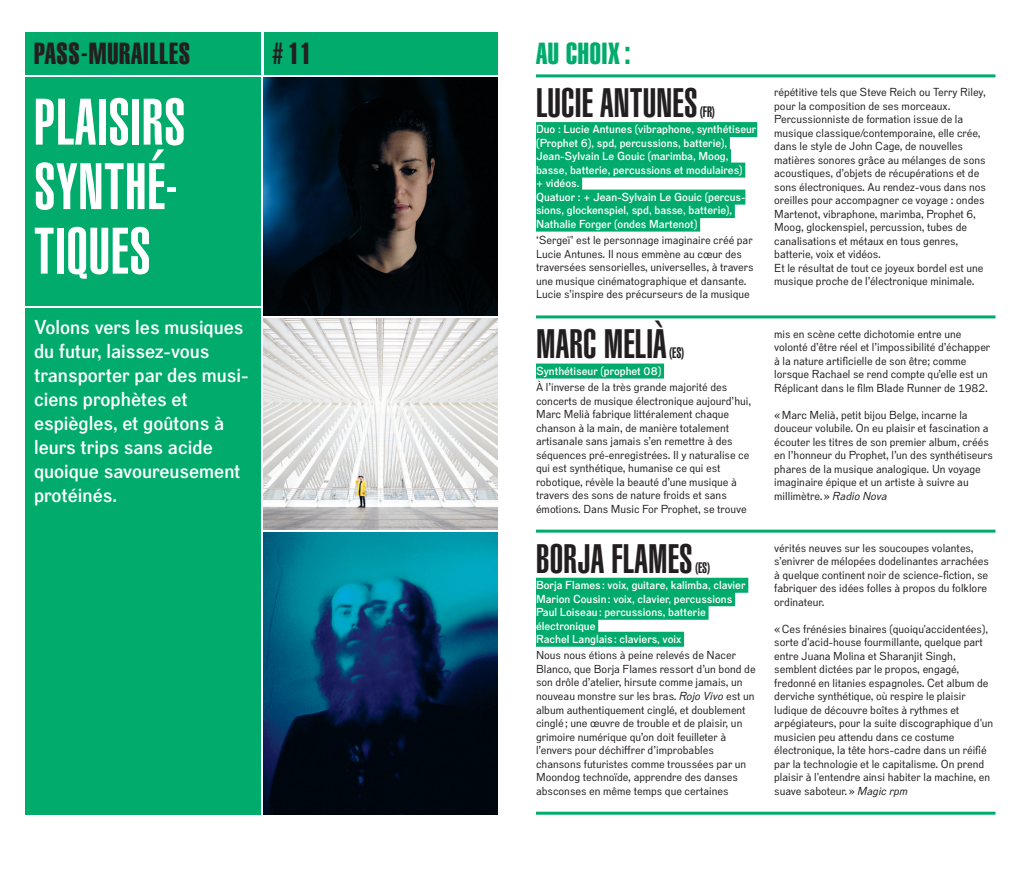
<style>
.page{position:relative;width:1021px;height:893px;background:#fff}
.page>*{position:absolute;margin:0;border:0;box-sizing:border-box;transform-origin:0 0}
.Titre_pass{font:900 extra-condensed 64.5px/64.5px "Helvetica";letter-spacing:.01em;color:#fff}
.Artiste{font:900 extra-condensed 40.5px "Helvetica";letter-spacing:.005em;color:#231f20}
.Pass{font:30px "Helvetica Extra Compressed";letter-spacing:.025em;color:#231f20}
.Pass-2{font:30px "Helvetica Extra Compressed";letter-spacing:.025em;color:#00ab6b}
.Chapô{font:500 19.5px/24px "Dada Grotesk";color:#fff}
.Artiste-2{font:900 extra-condensed 15px "Helvetica";color:#231f20}
.Texte{font:11.25px/13.5px "Dada Grotesk";color:#231f20}
.Instruments_vert{font:500 11.25px/13.5px "Dada Grotesk";color:#fff}
.s1{font-style:italic}
</style>
<div class="page">
<img style="left:264px;top:318px;width:233px;height:212px">
<img style="left:264px;top:533px;width:233px;height:282px">
<img style="left:264px;top:77px;width:233px;height:238px">
<div style="left:26px;top:32px;width:235px;height:42px;background:#00ab6b"></div>
<div style="left:264px;top:32px;width:233px;height:42px;background:#00ab6b"></div>
<div style="left:536px;top:364px;width:128px;height:15px;background:#00ab6b"></div>
<div style="left:536px;top:578px;width:212px;height:15px;background:#00ab6b"></div>
<div style="left:536px;top:591px;width:199px;height:15px;background:#00ab6b"></div>
<div style="left:536px;top:605px;width:172px;height:15px;background:#00ab6b"></div>
<div style="left:536px;top:618px;width:62px;height:15px;background:#00ab6b"></div>
<div style="left:536px;top:632px;width:148px;height:15px;background:#00ab6b"></div>
<hr style="left:536px;top:315px;width:459px;height:3px;background:#00ab6b">
<hr style="left:536px;top:74px;width:459px;height:3px;background:#00ab6b">
<hr style="left:536px;top:530px;width:459px;height:3px;background:#00ab6b">
<hr style="left:536px;top:812px;width:459px;height:3px;background:#00ab6b">
<div style="left:26px;top:77px;width:235px;height:228px;background:#00ab6b"></div>
<div style="left:26px;top:308px;width:235px;height:507px;background:#00ab6b"></div>
<div style="left:536px;top:122px;width:221px;height:15px;background:#00ab6b"></div>
<div style="left:536px;top:136px;width:194px;height:15px;background:#00ab6b"></div>
<div style="left:536px;top:149px;width:195px;height:15px;background:#00ab6b"></div>
<div style="left:536px;top:163px;width:209px;height:15px;background:#00ab6b"></div>
<div style="left:536px;top:176px;width:46px;height:15px;background:#00ab6b"></div>
<div style="left:536px;top:190px;width:209px;height:15px;background:#00ab6b"></div>
<div style="left:536px;top:203px;width:198px;height:15px;background:#00ab6b"></div>
<div style="left:536px;top:217px;width:164px;height:15px;background:#00ab6b"></div>
<p class="Pass" style="left:34px;top:35px;width:157px">PASS-MURAILLES</p>
<p class="Pass" style="left:272px;top:35px;width:41px">#11</p>
<p class="Titre_pass" style="left:34px;top:91px;width:153px">PLAISIRS<br>SYNTHÉ-<br>TIQUES</p>
<p class="Chapô" style="left:34px;top:316px;width:216px">Volons vers les musiques du futur, laissez-vous transporter par des musi&shy;ciens prophètes et espiègles, et goûtons à leurs trips sans acide quoique savoureusement protéinés.</p>
<p class="Pass-2" style="left:536px;top:35px;width:96px">AU CHOIX:</p>
<p class="Artiste" style="left:536px;top:79px;width:163px">LUCIE ANTUNES</p>
<p class="Artiste-2" style="left:700px;top:103px;width:16px">(FR)</p>
<p class="Instruments_vert" style="left:536px;top:123px;width:222px">Duo : Lucie Antunes (vibraphone, synthétiseur (Prophet 6), spd, percussions, batterie), Jean-Sylvain Le Gouic (marimba, Moog, basse, batterie, percussions et modulaires)<br>+ vidéos.<br>Quatuor : + Jean-Sylvain Le Gouic (percus&shy;sions, glockenspiel, spd, basse, batterie), Nathalie Forger (ondes Martenot)</p>
<p class="Texte" style="left:536px;top:234px;width:219px">‘Sergeï’ est le personnage imaginaire créé par Lucie Antunes. Il nous emmène au cœur des traversées sensorielles, universelles, à travers une musique cinématographique et dansante.</p>
<p class="Texte" style="left:536px;top:288px;width:215px">Lucie s’inspire des précurseurs de la musique</p>
<p class="Artiste" style="left:536px;top:321px;width:132px">MARC MELIÀ</p>
<p class="Artiste-2" style="left:669px;top:344px;width:16px">(ES)</p>
<p class="Instruments_vert" style="left:536px;top:364px;width:127px">Synthétiseur (prophet 08)</p>
<p class="Texte" style="left:536px;top:381px;width:217px">À l’inverse de la très grande majorité des concerts de musique électronique aujourd’hui, Marc Melià fabrique littéralement chaque chanson à la main, de manière totalement artisanale sans jamais s’en remettre à des séquences pré-enregistrées. Il y naturalise ce qui est synthétique, humanise ce qui est robotique, révèle la beauté d’une musique à travers des sons de nature froids et sans émotions. Dans Music For Prophet, se trouve</p>
<p class="Artiste" style="left:536px;top:535px;width:158px">BORJA FLAMES</p>
<p class="Artiste-2" style="left:695px;top:559px;width:16px">(ES)</p>
<p class="Instruments_vert" style="left:536px;top:579px;width:211px">Borja Flames : voix, guitare, kalimba, clavier Marion Cousin: voix, clavier, percussions Paul Loiseau: percussions, batterie électronique<br>Rachel Langlais : claviers, voix</p>
<p class="Texte" style="left:536px;top:649px;width:221px">Nous nous étions à peine relevés de Nacer Blanco, que Borja Flames ressort d’un bond de son drôle d’atelier, hirsute comme jamais, un nouveau monstre sur les bras. <span class="s1">Rojo Vivo</span> est un album authentiquement cinglé, et doublement cinglé ; une œuvre de trouble et de plaisir, un grimoire numérique qu’on doit feuilleter à l’envers pour déchiffrer d’improbables chansons futuristes comme troussées par un Moondog technoïde, apprendre des danses absconses en même temps que certaines</p>
<p class="Texte" style="left:774px;top:86px;width:213px">répétitive tels que Steve Reich ou Terry Riley, pour la composition de ses morceaux.<br>Percussionniste de formation issue de la musique classique/contemporaine, elle crée, dans le style de John Cage, de nouvelles matières sonores grâce au mélanges de sons acoustiques, d’objets de récupérations et de sons électroniques. Au rendez-vous dans nos oreilles pour accompagner ce voyage : ondes Martenot, vibraphone, marimba, Prophet 6, Moog, glockenspiel, percussion, tubes de canalisations et métaux en tous genres, batterie, voix et vidéos.</p>
<p class="Texte" style="left:774px;top:261px;width:211px">Et le résultat de tout ce joyeux bordel est une musique proche de l’électronique minimale.</p>
<p class="Texte" style="left:774px;top:327px;width:217px">mis en scène cette dichotomie entre une volonté d’être réel et l’impossibilité d’échapper à la nature artificielle de son être; comme lorsque Rachael se rend compte qu’elle est un Réplicant dans le film Blade Runner de 1982.</p>
<p class="Texte" style="left:774px;top:408px;width:220px">«Marc Melià, petit bijou Belge, incarne la douceur volubile. On eu plaisir et fascination a écouter les titres de son premier album, créés en l’honneur du Prophet, l’un des synthétiseurs phares de la musique analogique. Un voyage imaginaire épique et un artiste à suivre au millimètre.» <span class="s1">Radio Nova</span></p>
<p class="Texte" style="left:774px;top:541px;width:216px">vérités neuves sur les soucoupes volantes, s’enivrer de mélopées dodelinantes arrachées à quelque continent noir de science-fiction, se fabriquer des idées folles à propos du folklore ordinateur.</p>
<p class="Texte" style="left:774px;top:622px;width:220px">«Ces frénésies binaires (quoiqu'accidentées), sorte d'acid-house fourmillante, quelque part entre Juana Molina et Sharanjit Singh, semblent dictées par le propos, engagé, fredonné en litanies espagnoles. Cet album de derviche synthétique, où respire le plaisir ludique de découvre boîtes à rythmes et arpégiateurs, pour la suite discographique d'un musicien peu attendu dans ce costume électronique, la tête hors-cadre dans un réifié par la technologie et le capitalisme. On prend plaisir à l'entendre ainsi habiter la machine, en suave saboteur.» <span class="s1">Magic rpm</span></p>
</div>
